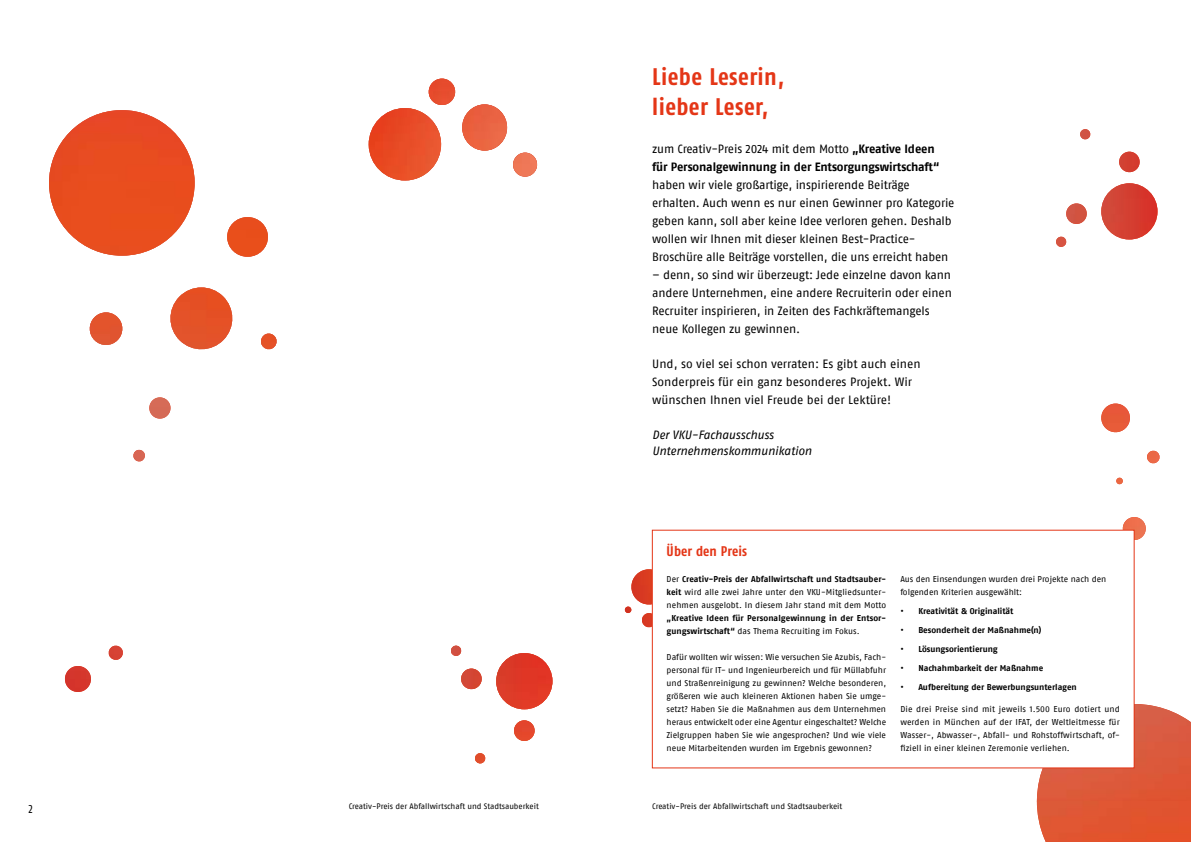
<style>
.page{position:relative;width:1191px;height:842px;background:#fff}
.page>*{position:absolute;margin:0;border:0;box-sizing:border-box;transform-origin:0 0}
.t1{font:700 24px/30px "Fago Co Lf";letter-spacing:.02em;color:#e43617}
.t2{font:700 14px "Fago Co Lf";letter-spacing:.01em;color:#e43617}
.t3{font:12px/18px "Fago No Regular LF";letter-spacing:-.01em;color:#000}
.t4{font:12px "Fago No Bold Lf";letter-spacing:-.015em;color:#000}
.t5{font:italic 12px/16px "Fago No Regular Tf";letter-spacing:-.015em;color:#000}
.t6{font:12px "Fago Co Lf";color:#000}
.t7{font:8.5px/13px "Fago No Regular LF";color:#000}
.t8{font:8.5px "Fago No Bold Tf";color:#000}
.t9{font:8px "Fago No Regular Tf";color:#000}
.s1{font-family:"Fago No Bold Lf"}
.s2{font-family:"Fago No Regular LF"}
.s3{font-family:"Fago No Bold Tf"}
</style>
<div class="page">
<img style="left:1036px;top:704px;width:155px;height:138px">
<img style="left:624px;top:569px;width:28px;height:59px">
<img style="left:1055px;top:129px;width:105px;height:472px">
<img style="left:49px;top:108px;width:361px;height:242px">
<img style="left:410px;top:79px;width:142px;height:685px">
<div style="left:652px;top:530px;width:482px;height:238px;background:#fff"></div>
<h3 class="t6" style="left:28px;top:802px;width:6px">2</h3>
<h1 class="t1" style="left:652px;top:62px;width:133px">Liebe Leserin, lieber Leser,</h1>
<h3 class="t3" style="left:652px;top:140px;width:284px">zum Creativ-Preis 2024 mit dem Motto <span class="s1">„Kreative Ideen</span></h3>
<h3 class="t4" style="left:652px;top:160px;width:289px">für Personalgewinnung in der Entsorgungswirtschaft“</h3>
<p class="t3" style="left:652px;top:176px;width:304px">haben wir viele großartige, inspirierende Beiträge erhalten. Auch wenn es nur einen Gewinner pro Kategorie geben kann, soll aber keine Idee verloren gehen. Deshalb wollen wir Ihnen mit dieser kleinen Best-Practice-Broschüre alle Beiträge vorstellen, die uns erreicht haben</p>
<h3 class="t3" style="left:652px;top:266px;width:301px">– denn, so sind wir überzeugt: Jede einzelne davon kann andere Unternehmen, eine andere Recruiterin oder einen Recruiter inspirieren, in Zeiten des Fachkräftemangels neue Kollegen zu gewinnen.</h3>
<h3 class="t3" style="left:652px;top:355px;width:270px">Und, so viel sei schon verraten: Es gibt auch einen<br>Sonderpreis für ein ganz besonderes Projekt. Wir wünschen Ihnen viel Freude bei der Lektüre!</h3>
<h3 class="t5" style="left:652px;top:427px;width:161px">Der VKU-Fachausschuss<br>Unternehmenskommunikation</h3>
<h2 class="t2" style="left:666px;top:543px;width:82px">Über den Preis</h2>
<p class="t8" style="left:666px;top:574px;width:221px"><span class="s2">Der</span> Creativ-Preis der Abfallwirtschaft und Stadtsauber-</p>
<p class="t7" style="left:666px;top:585px;width:221px"><span class="s3">keit</span> wird alle zwei Jahre unter den VKU-Mitgliedsunter&shy;nehmen ausgelobt. In diesem Jahr stand mit dem Motto</p>
<p class="t8" style="left:666px;top:613px;width:221px">„Kreative Ideen für Personalgewinnung in der Entsor-</p>
<p class="t7" style="left:666px;top:624px;width:195px"><span class="s3">gungswirtschaft“</span> das Thema Recruiting im Fokus.</p>
<p class="t7" style="left:666px;top:650px;width:221px;text-align:justify">Dafür wollten wir wissen: Wie versuchen Sie Azubis, Fach&shy;personal für IT- und Ingenieurbereich und für Müllabfuhr und Straßenreinigung zu gewinnen? Welche besonderen, größeren wie auch kleineren Aktionen haben Sie umge&shy;setzt? Haben Sie die Maßnahmen aus dem Unternehmen heraus entwickelt oder eine Agentur eingeschaltet? Welche Zielgruppen haben Sie wie angesprochen? Und wie viele neue Mitarbeitenden wurden im Ergebnis gewonnen?</p>
<p class="t7" style="left:900px;top:572px;width:207px">Aus den Einsendungen wurden drei Projekte nach den folgenden Kriterien ausgewählt:</p>
<p class="t8" style="left:900px;top:606px;width:114px">• Kreativität &amp; Originalität</p>
<p class="t8" style="left:900px;top:625px;width:143px">• Besonderheit der Maßnahme(n)</p>
<p class="t8" style="left:900px;top:644px;width:99px">• Lösungsorientierung</p>
<p class="t8" style="left:900px;top:663px;width:144px">• Nachahmbarkeit der Maßnahme</p>
<p class="t8" style="left:900px;top:682px;width:178px">• Aufbereitung der Bewerbungsunterlagen</p>
<p class="t7" style="left:900px;top:702px;width:221px;text-align:justify">Die drei Preise sind mit jeweils 1.500 Euro dotiert und werden in München auf der IFAT, der Weltleitmesse für Wasser-, Abwasser-, Abfall- und Rohstoffwirtschaft, of&shy;fiziell in einer kleinen Zeremonie verliehen.</p>
<p class="t9" style="left:349px;top:801px;width:192px">Creativ-Preis der Abfallwirtschaft und Stadtsauberkeit</p>
<p class="t9" style="left:652px;top:801px;width:192px">Creativ-Preis der Abfallwirtschaft und Stadtsauberkeit</p>
</div>
